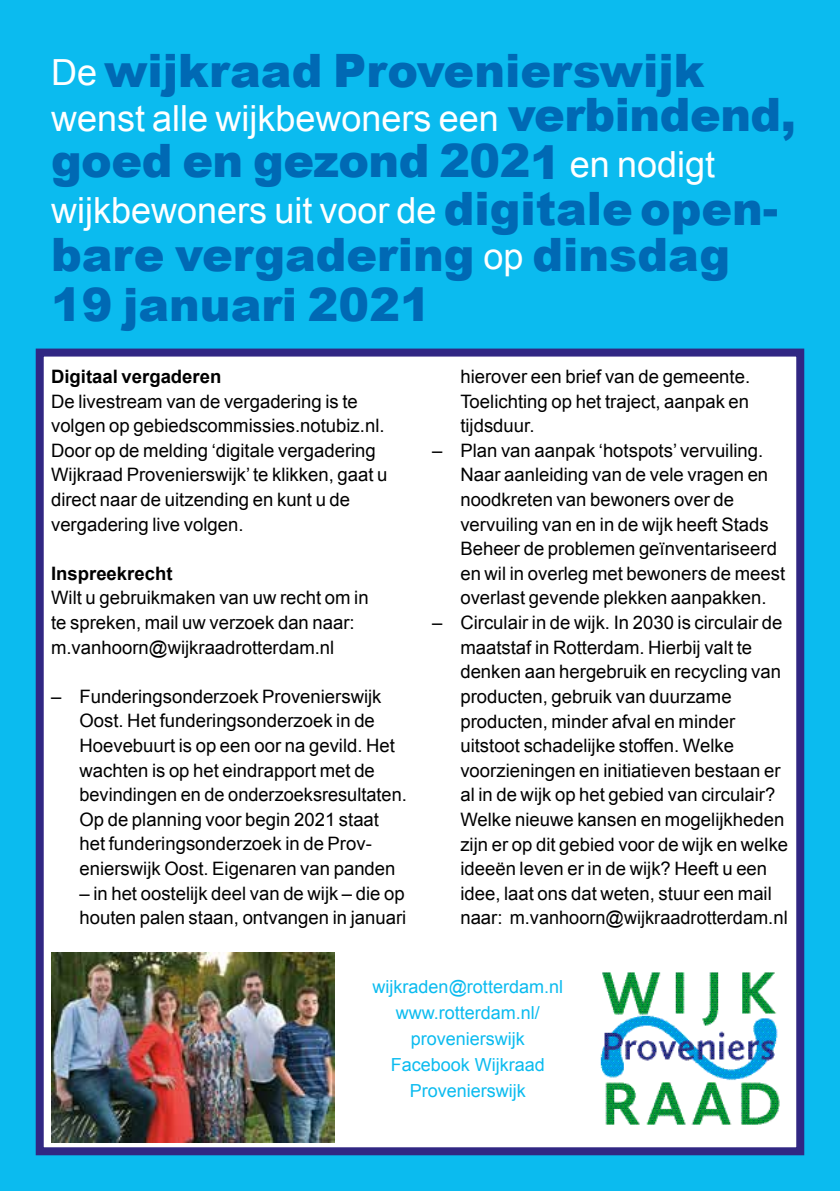
<style>
.page{position:relative;width:840px;height:1191px;background:#fff}
.page>*{position:absolute;margin:0;border:0;box-sizing:border-box;transform-origin:0 0}
.t1{font:900 46px/50px "Arial";color:#0069b4}
.t2{font:36px "Arial";color:#fff}
.t3{font:18.4px/24.6px "Arial";color:#000}
.t4{font:700 18.4px "Arial";color:#000}
.t5{font:18px/26px "Arial";color:#0bbbef;text-align:center}
.s1{font-weight:400;font-size:36px;color:#fff}
.s2{font-weight:900;font-size:46px;color:#0069b4}
</style>
<div class="page">
<div style="left:0;top:0;width:839px;height:1191px;background:#0bbbef"></div>
<div style="left:36px;top:348px;width:767px;height:807px;background:#fff;border:8px solid #312783"></div>
<img style="left:600px;top:972px;width:180px;height:153px">
<img style="left:51px;top:953px;width:283px;height:189px">
<h1 class="t1" style="left:51px;top:44px;width:654px"><span class="s1">De</span> wijkraad Provenierswijk</h1>
<h2 class="t2" style="left:51px;top:94px;width:746px">wenst alle wijkbewoners een <span class="s2">verbindend,</span></h2>
<h1 class="t1" style="left:51px;top:134px;width:665px">goed en gezond 2021 <span class="s1">en nodigt</span></h1>
<h2 class="t2" style="left:51px;top:186px;width:728px">wijkbewoners uit voor de <span class="s2">digitaleopen-</span></h2>
<h1 class="t1" style="left:51px;top:228px;width:680px">bare vergadering <span class="s1">op</span> dinsdag<br>19 januari 2021</h1>
<p class="t4" style="left:51px;top:364px;width:172px">Digitaal vergaderen</p>
<p class="t3" style="left:51px;top:389px;width:338px">De livestream van de vergadering is te volgen op gebiedscommissies.notubiz.nl.<br>Door op de melding ‘digitale vergadering Wijkraad Provenierswijk’ te klikken, gaat u direct naar de uitzending en kunt u de vergadering live volgen.</p>
<p class="t4" style="left:51px;top:561px;width:123px">Inspreekrecht</p>
<p class="t3" style="left:51px;top:586px;width:319px">Wilt u gebruikmaken van uw recht om in te spreken, mail uw verzoek dan naar: m.vanhoorn@wijkraadrotterdam.nl</p>
<p class="t3" style="left:79px;top:684px;width:329px;text-indent:-28px">– Funderingsonderzoek Provenierswijk Oost. Het funderingsonderzoek in de Hoevebuurt is op een oor na gevild. Het wachten is op het eindrapport met de bevindingen en de onderzoeksresultaten.<br>Op de planning voor begin 2021 staat het funderingsonderzoek in de Prov&shy;enierswijk Oost. Eigenaren van panden</p>
<p class="t3" style="left:79px;top:881px;width:328px">– in het oostelijk deel van de wijk – die op houten palen staan, ontvangen in januari</p>
<p class="t3" style="left:460px;top:364px;width:291px;text-align:justify">hierover een brief van de gemeente.<br>Toelichting op het traject, aanpak en tijdsduur.</p>
<p class="t3" style="left:460px;top:438px;width:326px;text-indent:-28px">– Plan van aanpak ‘hotspots’ vervuiling.<br>Naar aanleiding van de vele vragen en noodkreten van bewoners over de vervuiling van en in de wijk heeft Stads Beheer de problemen geïnventariseerd en wil in overleg met bewoners de meest overlast gevende plekken aanpakken.</p>
<p class="t3" style="left:460px;top:610px;width:329px;text-indent:-28px">– Circulair in de wijk. In 2030 is circulair de maatstaf in Rotterdam. Hierbij valt te denken aan hergebruik en recycling van producten, gebruik van duurzame producten, minder afval en minder uitstoot schadelijke stoffen. Welke voorzieningen en initiatieven bestaan er al in de wijk op het gebied van circulair?<br>Welke nieuwe kansen en mogelijkheden zijn er op dit gebied voor de wijk en welke ideeën leven er in de wijk? Heeft u een idee, laat ons dat weten, stuur een mail naar: m.vanhoorn@wijkraadrotterdam.nl</p>
<p class="t5" style="left:372px;top:973px;width:192px">wijkraden@rotterdam.nl www.rotterdam.nl/ provenierswijk<br>Facebook Wijkraad<br>Provenierswijk</p>
</div>
